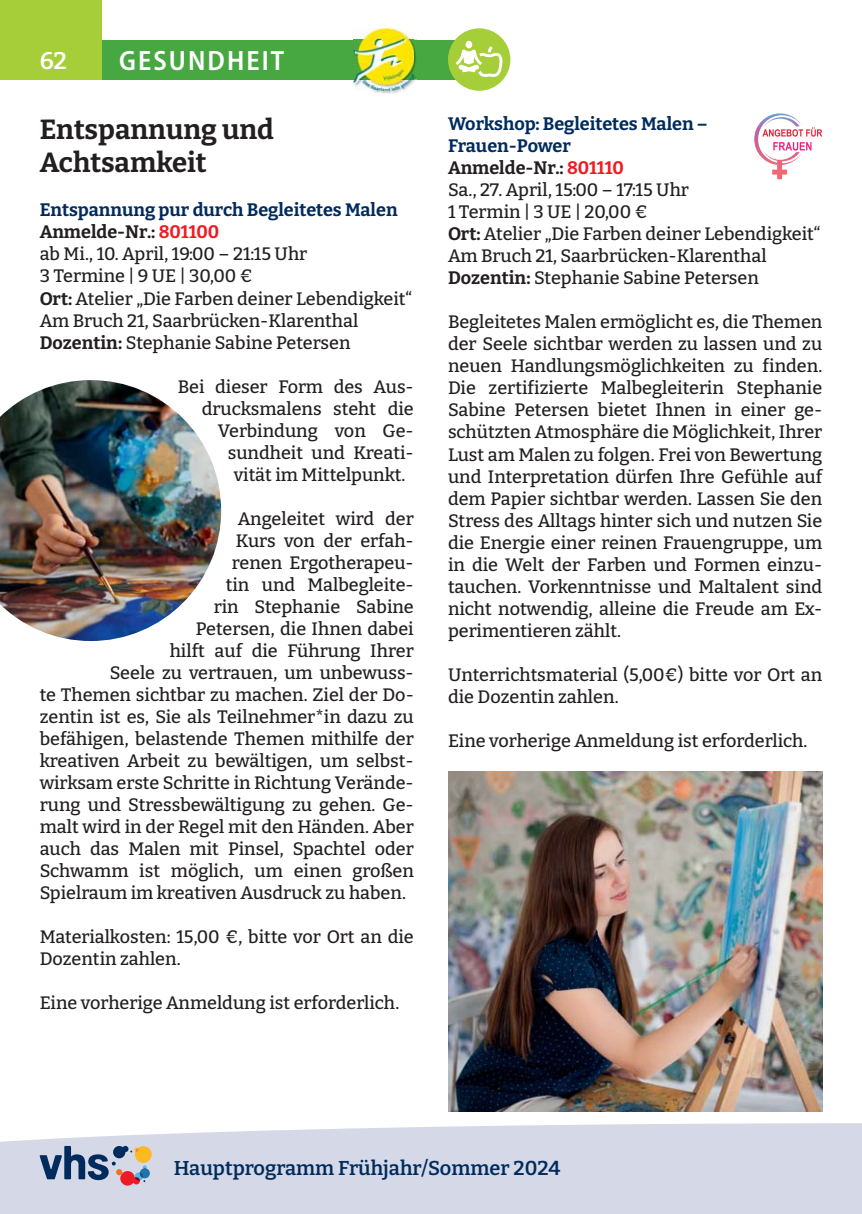
<style>
.page{position:relative;width:862px;height:1214px;background:#fff}
.page>*{position:absolute;margin:0;border:0;box-sizing:border-box;transform-origin:0 0}
.t1{font:600 semi-condensed 28px "Myriad Pro";letter-spacing:.075em;color:#fff}
.t2{font:700 27.6px/33.2px "Bitter";color:#231f20}
.t3{font:600 24px "Bitter";color:#fff}
.t4{font:600 20px "Bitter";color:#002b5c}
.t5{font:500 18px/22px "Bitter";color:#231f20}
.s1{font-weight:700;color:#002b5c}
.s2{font-weight:700}
.s3{font-weight:700;color:#ed1c24}
</style>
<div class="page">
<svg style="left:0;top:1123px;width:862px;height:28px;fill:#d4d8e7"></svg>
<div style="left:0;top:1151px;width:862px;height:62px;background:#d4d8e7"></div>
<div style="left:102px;top:40px;width:374px;height:39px;background:#47a842"></div>
<div style="left:0;top:0;width:102px;height:79px;background:#a6ce39"></div>
<svg style="left:40px;top:1145px;width:112px;height:40px"></svg>
<div style="left:448px;top:28px;width:62px;height:63px;background:#a6ce39;border-radius:50%"></div>
<div style="left:465px;top:41px;width:7px;height:7px;background:#fff;border-radius:50%"></div>
<svg style="left:456px;top:46px;width:46px;height:31px"></svg>
<img style="left:373px;top:39px;width:44px;height:55px">
<img style="left:414px;top:40px;width:3px;height:39px">
<img style="left:353px;top:28px;width:61px;height:63px">
<img style="left:353px;top:40px;width:61px;height:39px">
<img style="left:0;top:380px;width:221px;height:261px">
<img style="left:448px;top:771px;width:374px;height:340px">
<svg style="left:754px;top:113px;width:68px;height:66px"></svg>
<h3 class="t3" style="left:40px;top:47px;width:29px">62</h3>
<h1 class="t1" style="left:119px;top:50px;width:167px">GESUNDHEIT</h1>
<h2 class="t2" style="left:40px;top:113px;width:236px">Entspannung und<br>Achtsamkeit</h2>
<p class="t5" style="left:40px;top:199px;width:374px"><span class="s1">Entspannung pur durch Begleitetes Malen </span><span class="s2">Anmelde-Nr.:</span> <span class="s3">801100<br></span>ab Mi., 10. April, 19:00 – 21:15 Uhr<br>3 Termine | 9 UE | 30,00 €<br><span class="s2">Ort:</span> Atelier „Die Farben deiner Lebendigkeit“ Am Bruch 21, Saarbrücken-Klarenthal <span class="s2">Dozentin:</span> Stephanie Sabine Petersen</p>
<p class="t5" style="left:178px;top:375px;width:238px">Bei dieser Form des Aus-</p>
<p class="t5" style="left:202px;top:397px;width:214px">drucksmalens steht die</p>
<p class="t5" style="left:218px;top:419px;width:198px">Verbindung von Ge-</p>
<p class="t5" style="left:228px;top:441px;width:188px">sundheit und Kreati-</p>
<p class="t5" style="left:234px;top:463px;width:173px">vität im Mittelpunkt.</p>
<p class="t5" style="left:238px;top:507px;width:178px">Angeleitet wird der</p>
<p class="t5" style="left:236px;top:529px;width:180px">Kurs von der erfah-</p>
<p class="t5" style="left:232px;top:551px;width:184px">renen Ergotherapeu-</p>
<p class="t5" style="left:226px;top:573px;width:189px">tin und Malbegleite-</p>
<p class="t5" style="left:214px;top:595px;width:202px">rin Stephanie Sabine</p>
<p class="t5" style="left:196px;top:617px;width:220px">Petersen, die Ihnen dabei</p>
<p class="t5" style="left:170px;top:639px;width:245px">hilft auf die Führung Ihrer</p>
<p class="t5" style="left:110px;top:661px;width:306px">Seele zu vertrauen, um unbewuss-</p>
<p class="t5" style="left:40px;top:683px;width:376px">te Themen sichtbar zu machen. Ziel der Do-</p>
<p class="t5" style="left:40px;top:705px;width:375px">zentin ist es, Sie als Teilnehmer*in dazu zu</p>
<p class="t5" style="left:40px;top:727px;width:376px">befähigen, belastende Themen mithilfe der</p>
<p class="t5" style="left:40px;top:749px;width:375px">kreativen Arbeit zu bewältigen, um selbst-</p>
<p class="t5" style="left:40px;top:771px;width:376px">wirksam erste Schritte in Richtung Verände-</p>
<p class="t5" style="left:40px;top:793px;width:376px">rung und Stressbewältigung zu gehen. Ge-</p>
<p class="t5" style="left:40px;top:815px;width:375px">malt wird in der Regel mit den Händen. Aber</p>
<p class="t5" style="left:40px;top:837px;width:376px">auch das Malen mit Pinsel, Spachtel oder</p>
<p class="t5" style="left:40px;top:859px;width:376px">Schwamm ist möglich, um einen großen</p>
<p class="t5" style="left:40px;top:881px;width:368px">Spielraum im kreativen Ausdruck zu haben.</p>
<p class="t5" style="left:40px;top:925px;width:376px">Materialkosten: 15,00 €, bitte vor Ort an die<br>Dozentin zahlen.</p>
<p class="t5" style="left:40px;top:991px;width:361px">Eine vorherige Anmeldung ist erforderlich.</p>
<p class="t5" style="left:448px;top:113px;width:374px"><span class="s1">Workshop: Begleitetes Malen –<br>Frauen-Power<br></span><span class="s2">Anmelde-Nr.:</span> <span class="s3">801110<br></span>Sa., 27. April, 15:00 – 17:15 Uhr<br>1 Termin | 3 UE | 20,00 €<br><span class="s2">Ort:</span> Atelier „Die Farben deiner Lebendigkeit“<br>Am Bruch 21, Saarbrücken-Klarenthal<br><span class="s2">Dozentin:</span> Stephanie Sabine Petersen</p>
<p class="t5" style="left:448px;top:311px;width:376px;text-align:justify">Begleitetes Malen ermöglicht es, die Themen der Seele sichtbar werden zu lassen und zu neuen Handlungsmöglichkeiten zu finden.<br>Die zertifizierte Malbegleiterin Stephanie Sabine Petersen bietet Ihnen in einer ge&shy;schützten Atmosphäre die Möglichkeit, Ihrer Lust am Malen zu folgen. Frei von Bewertung und Interpretation dürfen Ihre Gefühle auf dem Papier sichtbar werden. Lassen Sie den Stress des Alltags hinter sich und nutzen Sie die Energie einer reinen Frauengruppe, um in die Welt der Farben und Formen einzu&shy;tauchen. Vorkenntnisse und Maltalent sind nicht notwendig, alleine die Freude am Ex&shy;perimentieren zählt.</p>
<p class="t5" style="left:448px;top:663px;width:376px">Unterrichtsmaterial (5,00€) bitte vor Ort an die Dozentin zahlen.</p>
<p class="t5" style="left:448px;top:729px;width:361px">Eine vorherige Anmeldung ist erforderlich.</p>
<p class="t4" style="left:174px;top:1156px;width:388px">Hauptprogramm Frühjahr/Sommer 2024</p>
</div>
